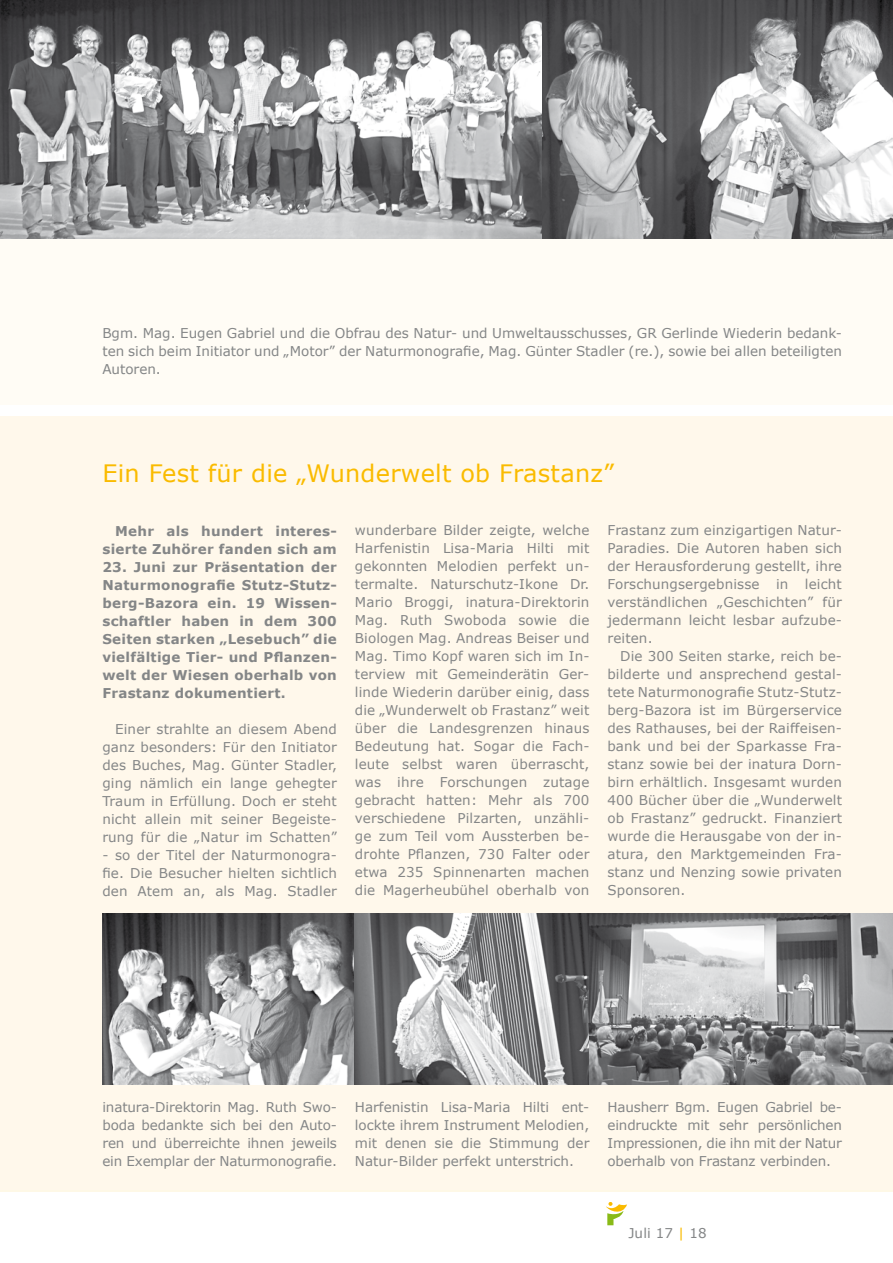
<style>
.page{position:relative;width:893px;height:1263px;background:#fff}
.page>*{position:absolute;margin:0;border:0;box-sizing:border-box;transform-origin:0 0}
.t1{font:24px "Verdana";letter-spacing:.01em;color:#fabb00}
.t2{font:13.5px/18px "Verdana";letter-spacing:.01em;color:#848687;text-align:justify}
.t3{font:700 13.5px/18px "Verdana";letter-spacing:.02em;color:#848687;text-align:right}
.s1{color:#fabb00}
</style>
<div class="page">
<svg style="left:606px;top:1202px;width:21px;height:24px"></svg>
<div style="left:0;top:0;width:893px;height:404px;background:#fffcf5"></div>
<div style="left:0;top:416px;width:893px;height:774px;background:#fff8eb"></div>
<img style="left:0;top:0;width:893px;height:238px">
<img style="left:102px;top:913px;width:791px;height:171px">
<p class="t2" style="left:102px;top:324px;width:741px">Bgm. Mag. Eugen Gabriel und die Obfrau des Natur- und Umweltausschusses, GR Gerlinde Wiederin bedank&shy;ten sich beim Initiator und „Motor” der Naturmonografie, Mag. Günter Stadler (re.), sowie bei allen beteiligten Autoren.</p>
<h1 class="t1" style="left:102px;top:458px;width:513px">Ein Fest für die „Wunderwelt ob Frastanz”</h1>
<p class="t3" style="left:102px;top:522px;width:236px">Mehr als hundert interes&shy;sierte Zuhörer fanden sich am</p>
<p class="t3" style="left:102px;top:558px;width:236px;text-align:justify">23. Juni zur Präsentation der Naturmonografie Stutz-Stutz&shy;berg-Bazora ein. 19 Wissen&shy;schaftler haben in dem 300<br>Seiten starken „Lesebuch” die vielfältige Tier- und Pflanzen&shy;welt der Wiesen oberhalb von Frastanz dokumentiert.</p>
<p class="t2" style="left:102px;top:720px;width:236px;text-indent:13px">Einer strahlte an diesem Abend ganz besonders: Für den Initiator des Buches, Mag. Günter Stadler, ging nämlich ein lange gehegter Traum in Erfüllung. Doch er steht nicht allein mit seiner Begeiste&shy;rung für die „Natur im Schatten”</p>
<p class="t2" style="left:102px;top:846px;width:236px">- so der Titel der Naturmonogra&shy;fie. Die Besucher hielten sichtlich den Atem an, als Mag. Stadler</p>
<p class="t2" style="left:355px;top:522px;width:236px">wunderbare Bilder zeigte, welche Harfenistin Lisa-Maria Hilti mit gekonnten Melodien perfekt un&shy;termalte. Naturschutz-Ikone Dr.<br>Mario Broggi, inatura-Direktorin Mag. Ruth Swoboda sowie die Biologen Mag. Andreas Beiser und Mag. Timo Kopf waren sich im In&shy;terview mit Gemeinderätin Ger&shy;linde Wiederin darüber einig, dass die „Wunderwelt ob Frastanz” weit über die Landesgrenzen hinaus Bedeutung hat. Sogar die Fach&shy;leute selbst waren überrascht, was ihre Forschungen zutage gebracht hatten: Mehr als 700 verschiedene Pilzarten, unzähli&shy;ge zum Teil vom Aussterben be&shy;drohte Pflanzen, 730 Falter oder etwa 235 Spinnenarten machen die Magerheubühel oberhalb von</p>
<p class="t2" style="left:607px;top:522px;width:236px">Frastanz zum einzigartigen Natur-Paradies. Die Autoren haben sich der Herausforderung gestellt, ihre Forschungsergebnisse in leicht verständlichen „Geschichten” für jedermann leicht lesbar aufzube&shy;reiten.</p>
<p class="t2" style="left:607px;top:648px;width:236px;text-indent:13px">Die 300 Seiten starke, reich be&shy;bilderte und ansprechend gestal&shy;tete Naturmonografie Stutz-Stutz&shy;berg-Bazora ist im Bürgerservice des Rathauses, bei der Raiffeisen&shy;bank und bei der Sparkasse Fra&shy;stanz sowie bei der inatura Dorn&shy;birn erhältlich. Insgesamt wurden 400 Bücher über die „Wunderwelt ob Frastanz” gedruckt. Finanziert wurde die Herausgabe von der in&shy;atura, den Marktgemeinden Fra&shy;stanz und Nenzing sowie privaten Sponsoren.</p>
<p class="t2" style="left:102px;top:1098px;width:236px">inatura-Direktorin Mag. Ruth Swo&shy;boda bedankte sich bei den Auto&shy;ren und überreichte ihnen jeweils ein Exemplar der Naturmonografie.</p>
<p class="t2" style="left:355px;top:1098px;width:236px">Harfenistin Lisa-Maria Hilti ent&shy;lockte ihrem Instrument Melodien, mit denen sie die Stimmung der Natur-Bilder perfekt unterstrich.</p>
<p class="t2" style="left:607px;top:1098px;width:236px">Hausherr Bgm. Eugen Gabriel be&shy;eindruckte mit sehr persönlichen Impressionen, die ihn mit der Natur oberhalb von Frastanz verbinden.</p>
<p class="t2" style="left:628px;top:1224px;width:80px">Juli 17 <span class="s1">|</span> 18</p>
</div>
